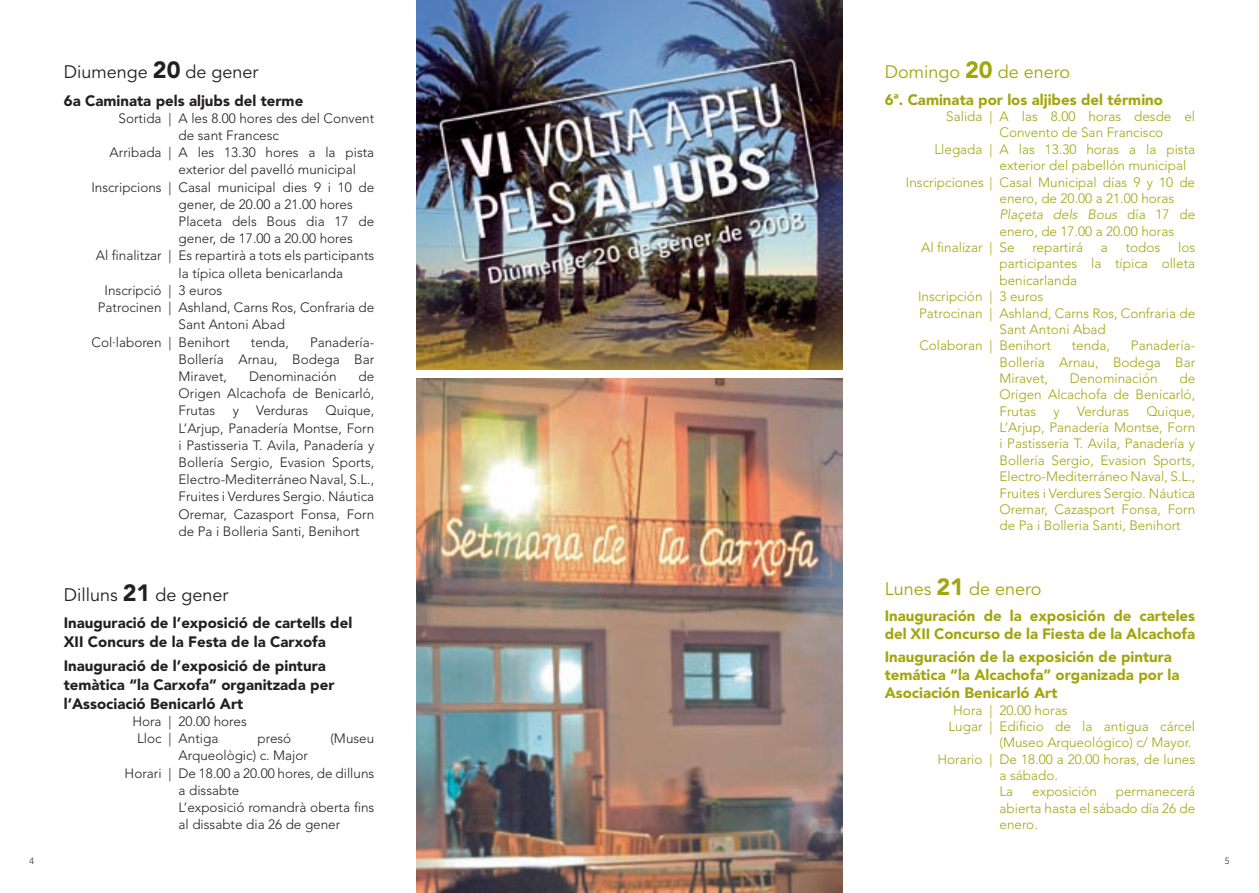
<style>
.page{position:relative;width:1259px;height:893px;background:#fff}
.page>*{position:absolute;margin:0;border:0;box-sizing:border-box;transform-origin:0 0}
.t1{font:18px "Avenir";color:#231f20}
.t2{font:18px "Avenir";color:#a3a50e}
.t3{font:900 15px/18.1px "Avenir";color:#a3a50e}
.t4{font:900 15px/19px "Avenir";color:#231f20}
.t5{font:300 13.5px/16.4px "Avenir";color:#a3a50e;text-align:justify}
.t6{font:300 13.5px/17.2px "Avenir";color:#231f20;text-align:justify}
.t7{font:italic 300 13.5px "Avenir";color:#a3a50e}
.s1{font-weight:900;font-size:23.4px}
.s2{font-style:normal}
</style>
<div class="page">
<img style="left:417px;top:378px;width:425px;height:515px">
<img style="left:417px;top:0;width:425px;height:370px">
<h1 class="t1" style="left:64px;top:61px;width:196px">Diumenge <span class="s1">20</span> de gener</h1>
<p class="t4" style="left:64px;top:91px;width:241px">6a Caminata pels aljubs del terme</p>
<p class="t6" style="left:119px;top:110px;width:257px">Sortida | A les 8.00 hores des del Convent</p>
<p class="t6" style="left:179px;top:127px;width:102px">de sant Francesc</p>
<p class="t6" style="left:110px;top:144px;width:266px">Arribada | A les 13.30 hores a la pista</p>
<p class="t6" style="left:179px;top:161px;width:179px">exterior del pavelló municipal</p>
<p class="t6" style="left:91px;top:178px;width:284px">Inscripcions | Casal municipal dies 9 i 10 de</p>
<p class="t6" style="left:179px;top:196px;width:176px">gener, de 20.00 a 21.00 hores</p>
<p class="t6" style="left:179px;top:213px;width:197px">Placeta dels Bous dia 17 de</p>
<p class="t6" style="left:179px;top:230px;width:176px">gener, de 17.00 a 20.00 hores</p>
<p class="t6" style="left:96px;top:247px;width:280px">Al finalitzar | Es repartirà a tots els participants</p>
<p class="t6" style="left:179px;top:264px;width:166px">la típica olleta benicarlanda</p>
<p class="t6" style="left:105px;top:282px;width:119px">Inscripció | 3 euros</p>
<p class="t6" style="left:98px;top:299px;width:278px">Patrocinen | Ashland, Carns Ros, Confraria de</p>
<p class="t6" style="left:179px;top:316px;width:108px">Sant Antoni Abad</p>
<p class="t6" style="left:92px;top:333px;width:140px">Col·laboren | Benihort</p>
<p class="t6" style="left:251px;top:333px;width:40px">tenda,</p>
<p class="t6" style="left:179px;top:333px;width:197px;text-indent:131px">Panadería-Bollería Arnau, Bodega Bar Miravet,</p>
<p class="t6" style="left:179px;top:368px;width:197px;text-indent:180px">de Origen Alcachofa de Benicarló, Frutas</p>
<p class="t6" style="left:249px;top:368px;width:89px">Denominación</p>
<p class="t6" style="left:233px;top:402px;width:8px">y</p>
<p class="t6" style="left:256px;top:402px;width:54px">Verduras</p>
<p class="t6" style="left:179px;top:402px;width:197px;text-indent:147px">Quique, L’Arjup, Panadería Montse, Forn i Pastisseria T. Avila, Panadería y Bollería Sergio, Evasion Sports, Electro-Mediterráneo Naval, S.L., Fruites i Verdures Sergio. Náutica Oremar, Cazasport Fonsa, Forn de Pa i Bolleria Santi, Benihort</p>
<h1 class="t1" style="left:64px;top:584px;width:166px">Dilluns <span class="s1">21</span> de gener</h1>
<p class="t4" style="left:64px;top:614px;width:290px">Inauguració de l’exposició de cartells del<br>XII Concurs de la Festa de la Carxofa</p>
<p class="t4" style="left:64px;top:656px;width:272px">Inauguració de l’exposició de pintura temàtica “la Carxofa” organitzada per l’Associació Benicarló Art</p>
<p class="t6" style="left:137px;top:713px;width:111px;text-indent:-5px">Hora | 20.00 hores<br>Lloc | Antiga</p>
<p class="t6" style="left:257px;top:730px;width:35px">presó</p>
<p class="t6" style="left:330px;top:730px;width:45px">(Museu</p>
<p class="t6" style="left:179px;top:747px;width:131px">Arqueològic) c. Major</p>
<p class="t6" style="left:125px;top:764px;width:251px">Horari | De 18.00 a 20.00 hores, de dilluns</p>
<p class="t6" style="left:179px;top:781px;width:62px">a dissabte</p>
<p class="t6" style="left:179px;top:799px;width:197px">L’exposició romandrà oberta fins</p>
<p class="t6" style="left:179px;top:816px;width:163px">al dissabte dia 26 de gener</p>
<h1 class="t2" style="left:884px;top:61px;width:187px">Domingo <span class="s1">20</span> de enero</h1>
<p class="t3" style="left:884px;top:90px;width:280px">6ª. Caminata por los aljibes del término</p>
<p class="t5" style="left:946px;top:108px;width:250px">Salida | A las 8.00 horas desde el</p>
<p class="t5" style="left:999px;top:125px;width:165px">Convento de San Francisco</p>
<p class="t5" style="left:934px;top:141px;width:262px">Llegada | A las 13.30 horas a la pista</p>
<p class="t5" style="left:999px;top:157px;width:188px">exterior del pabellón municipal</p>
<p class="t5" style="left:906px;top:174px;width:291px">Inscripciones | Casal Municipal días 9 y 10 de</p>
<p class="t5" style="left:999px;top:190px;width:176px">enero, de 20.00 a 21.00 horas</p>
<p class="t7" style="left:999px;top:207px;width:197px">Plaçeta dels Bous <span class="s2">día 17 de</span></p>
<p class="t5" style="left:999px;top:223px;width:176px">enero, de 17.00 a 20.00 horas</p>
<p class="t5" style="left:921px;top:239px;width:95px">Al finalizar | Se</p>
<p class="t5" style="left:1032px;top:239px;width:52px">repartirá</p>
<p class="t5" style="left:1101px;top:239px;width:9px">a</p>
<p class="t5" style="left:1125px;top:239px;width:36px">todos</p>
<p class="t5" style="left:1178px;top:239px;width:19px">los</p>
<p class="t5" style="left:999px;top:256px;width:197px">participantes la típica olleta</p>
<p class="t5" style="left:999px;top:272px;width:79px">benicarlanda</p>
<p class="t5" style="left:918px;top:288px;width:127px">Inscripción | 3 euros</p>
<p class="t5" style="left:919px;top:305px;width:277px">Patrocinan | Ashland, Carns Ros, Confraria de</p>
<p class="t5" style="left:999px;top:321px;width:108px">Sant Antoni Abad</p>
<p class="t5" style="left:919px;top:337px;width:133px">Colaboran | Benihort</p>
<p class="t5" style="left:1071px;top:337px;width:40px">tenda,</p>
<p class="t5" style="left:999px;top:337px;width:197px;text-indent:131px">Panadería-Bollería Arnau, Bodega Bar Miravet,</p>
<p class="t5" style="left:999px;top:370px;width:197px;text-indent:180px">de Origen Alcachofa de Benicarló, Frutas</p>
<p class="t5" style="left:1070px;top:370px;width:89px">Denominación</p>
<p class="t5" style="left:1053px;top:403px;width:8px">y</p>
<p class="t5" style="left:1077px;top:403px;width:54px">Verduras</p>
<p class="t5" style="left:999px;top:403px;width:197px;text-indent:147px">Quique, L’Arjup, Panadería Montse, Forn i Pastisseria T. Avila, Panadería y Bollería Sergio, Evasion Sports, Electro-Mediterráneo Naval, S.L., Fruites i Verdures Sergio. Náutica Oremar, Cazasport Fonsa, Forn de Pa i Bolleria Santi, Benihort</p>
<h1 class="t2" style="left:884px;top:578px;width:158px">Lunes <span class="s1">21</span> de enero</h1>
<p class="t3" style="left:884px;top:607px;width:312px">Inauguración de la exposición de carteles del XII Concurso de la Fiesta de la Alcachofa</p>
<p class="t3" style="left:884px;top:648px;width:296px">Inauguración de la exposición de pintura temática “la Alcachofa” organizada por la<br>Asociación Benicarló Art</p>
<p class="t5" style="left:953px;top:702px;width:116px">Hora | 20.00 horas</p>
<p class="t5" style="left:948px;top:718px;width:248px">Lugar | Edificio de la antigua cárcel</p>
<p class="t5" style="left:999px;top:735px;width:193px">(Museo Arqueológico) c/ Mayor.</p>
<p class="t5" style="left:937px;top:751px;width:259px">Horario | De 18.00 a 20.00 horas, de lunes</p>
<p class="t5" style="left:999px;top:767px;width:60px">a sábado.</p>
<p class="t5" style="left:999px;top:784px;width:15px">La</p>
<p class="t5" style="left:1032px;top:784px;width:66px">exposición</p>
<p class="t5" style="left:999px;top:784px;width:197px;text-indent:116px">permanecerá abierta hasta el sábado día 26 de enero.</p>
</div>
